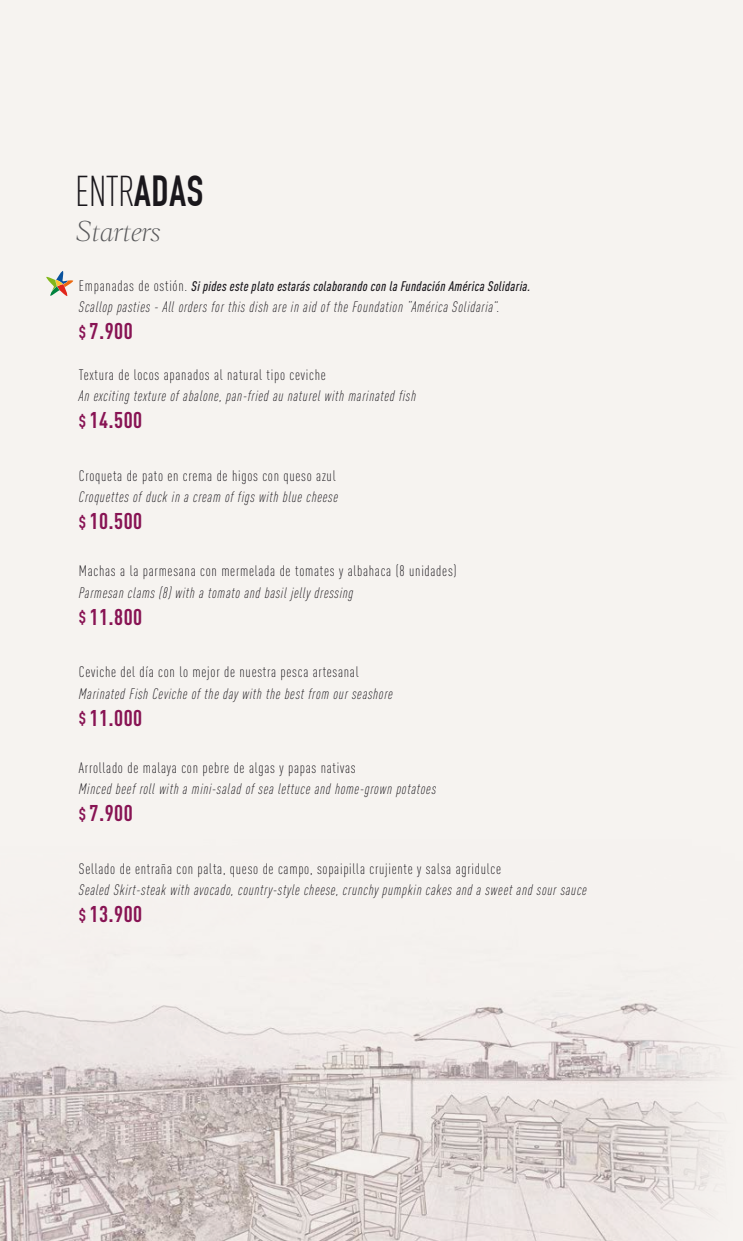
<style>
.page{position:relative;width:743px;height:1241px;background:#fff}
.page>*{position:absolute;margin:0;border:0;box-sizing:border-box;transform-origin:0 0}
.t1{font:300 42.5px "DIN Cond";color:#1a171c;scale:.96 1}
.t2{font:italic 300 25.5px "Sang Bleu Serif";color:#58585a}
.t3{font:700 condensed 22.5px "DIN Pro";letter-spacing:.02em;color:#881454}
.t4{font:italic 300 condensed 15px "DIN Pro";letter-spacing:.05em;color:#1a171c}
.t5{font:300 condensed 15px "DIN Pro";letter-spacing:.05em;color:#1a171c}
.t6{font:italic 500 condensed 13.75px "DIN Pro";letter-spacing:.03em;color:#1a171c}
.s1{font-family:"DIN Condensed";font-weight:700}
.s2{font-weight:300;font-style:normal;font-size:15px}
.s3{font-size:16.25px}
</style>
<div class="page">
<div style="left:0;top:0;width:743px;height:1240px;background:#f6f3f0"></div>
<img style="left:0;top:1003px;width:722px;height:237px">
<svg style="left:46px;top:271px;width:28px;height:25px"></svg>
<h1 class="t1" style="left:75px;top:167px;width:135px">ENTR<span class="s1">ADAS</span></h1>
<h2 class="t2" style="left:76px;top:215px;width:86px">Starters</h2>
<p class="t6" style="left:79px;top:275px;width:453px"><span class="s2">Empanadas de ostión.</span> Si pides este plato estarás colaborando con la Fundación América Solidaria.</p>
<p class="t4" style="left:79px;top:296px;width:422px">Scallop pasties - All orders for this dish are in aid of the Foundation “América Solidaria”.</p>
<h3 class="t3" style="left:79px;top:314px;width:55px"><span class="s3">$</span> 7.900</h3>
<p class="t5" style="left:79px;top:364px;width:248px">Textura de locos apanados al natural tipo ceviche</p>
<p class="t4" style="left:79px;top:385px;width:339px">An exciting texture of abalone, pan-fried au naturel with marinated fish</p>
<h3 class="t3" style="left:79px;top:403px;width:65px"><span class="s3">$</span> 14.500</h3>
<p class="t5" style="left:79px;top:464px;width:258px">Croqueta de pato en crema de higos con queso azul</p>
<p class="t4" style="left:79px;top:486px;width:261px">Croquettes of duck in a cream of figs with blue cheese</p>
<h3 class="t3" style="left:79px;top:504px;width:65px"><span class="s3">$</span> 10.500</h3>
<p class="t5" style="left:79px;top:560px;width:379px">Machas a la parmesana con mermelada de tomates y albahaca (8 unidades)</p>
<p class="t4" style="left:79px;top:581px;width:276px">Parmesan clams (8) with a tomato and basil jelly dressing</p>
<h3 class="t3" style="left:79px;top:599px;width:65px"><span class="s3">$</span> 11.800</h3>
<p class="t5" style="left:79px;top:661px;width:281px">Ceviche del día con lo mejor de nuestra pesca artesanal</p>
<p class="t4" style="left:79px;top:682px;width:315px">Marinated Fish Ceviche of the day with the best from our seashore</p>
<h3 class="t3" style="left:79px;top:700px;width:65px"><span class="s3">$</span> 11.000</h3>
<p class="t5" style="left:79px;top:757px;width:278px">Arrollado de malaya con pebre de algas y papas nativas</p>
<p class="t4" style="left:79px;top:778px;width:359px">Minced beef roll with a mini-salad of sea lettuce and home-grown potatoes</p>
<h3 class="t3" style="left:79px;top:796px;width:55px"><span class="s3">$</span> 7.900</h3>
<p class="t5" style="left:79px;top:857px;width:424px">Sellado de entraña con palta, queso de campo, sopaipilla crujiente y salsa agridulce</p>
<p class="t4" style="left:79px;top:879px;width:509px">Sealed Skirt-steak with avocado, country-style cheese, crunchy pumpkin cakes and a sweet and sour sauce</p>
<h3 class="t3" style="left:79px;top:897px;width:65px"><span class="s3">$</span> 13.900</h3>
</div>
